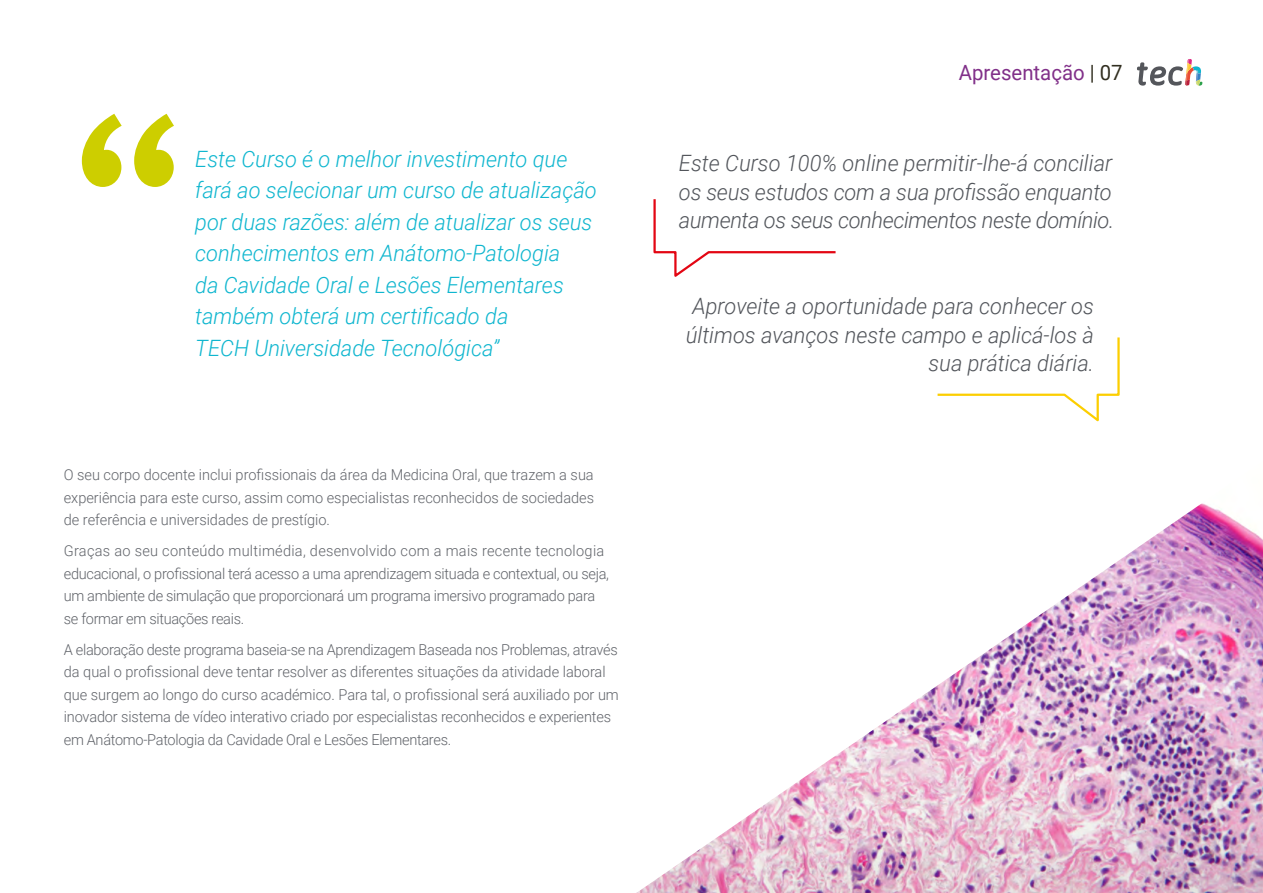
<style>
.page{position:relative;width:1263px;height:893px;background:#fff}
.page>*{position:absolute;margin:0;border:0;box-sizing:border-box;transform-origin:0 0}
.t1{font:italic 300 22.5px/31.5px "Roboto";color:#0fb6cf}
.t2{font:italic 300 22.5px/28.5px "Roboto";color:#52555b;text-align:right}
.t3{font:21px "Roboto";color:#813089}
.t4{font:300 15px/22.5px "Roboto";letter-spacing:-.01em;color:#61646a}
.s1{color:#312e20}
</style>
<div class="page">
<svg style="left:937px;top:337px;width:183px;height:85px"></svg>
<svg style="left:653px;top:199px;width:183px;height:78px"></svg>
<img style="left:636px;top:503px;width:627px;height:390px">
<svg style="left:82px;top:114px;width:92px;height:73px"></svg>
<svg style="left:1137px;top:59px;width:65px;height:27px"></svg>
<p class="t1" style="left:195px;top:142px;width:403px">Este Curso é o melhor investimento que fará ao selecionar um curso de atualização por duas razões: além de atualizar os seus conhecimentos em Anátomo-Patologia<br>da Cavidade Oral e Lesões Elementares também obterá um certificado da<br>TECH Universidade Tecnológica”</p>
<p class="t4" style="left:64px;top:463px;width:532px;text-align:justify">O seu corpo docente inclui profissionais da área da Medicina Oral, que trazem a sua experiência para este curso, assim como especialistas reconhecidos de sociedades de referência e universidades de prestígio.</p>
<p class="t4" style="left:64px;top:539px;width:547px">Graças ao seu conteúdo multimédia, desenvolvido com a mais recente tecnologia educacional, o profissional terá acesso a uma aprendizagem situada e contextual, ou seja, um ambiente de simulação que proporcionará um programa imersivo programado para se formar em situações reais.</p>
<p class="t4" style="left:64px;top:638px;width:557px">A elaboração deste programa baseia-se na Aprendizagem Baseada nos Problemas, através da qual o profissional deve tentar resolver as diferentes situações da atividade laboral que surgem ao longo do curso académico. Para tal, o profissional será auxiliado por um inovador sistema de vídeo interativo criado por especialistas reconhecidos e experientes em Anátomo-Patologia da Cavidade Oral e Lesões Elementares.</p>
<h2 class="t3" style="left:959px;top:57px;width:165px">Apresentação <span class="s1">| 07</span></h2>
<h1 class="t2" style="left:679px;top:148px;width:437px;text-align:justify">Este Curso 100% online permitir-lhe-á conciliar os seus estudos com a sua profissão enquanto aumenta os seus conhecimentos neste domínio.</h1>
<h1 class="t2" style="left:686px;top:291px;width:410px">Aproveite a oportunidade para conhecer os últimos avanços neste campo e aplicá-los à sua prática diária.</h1>
</div>
